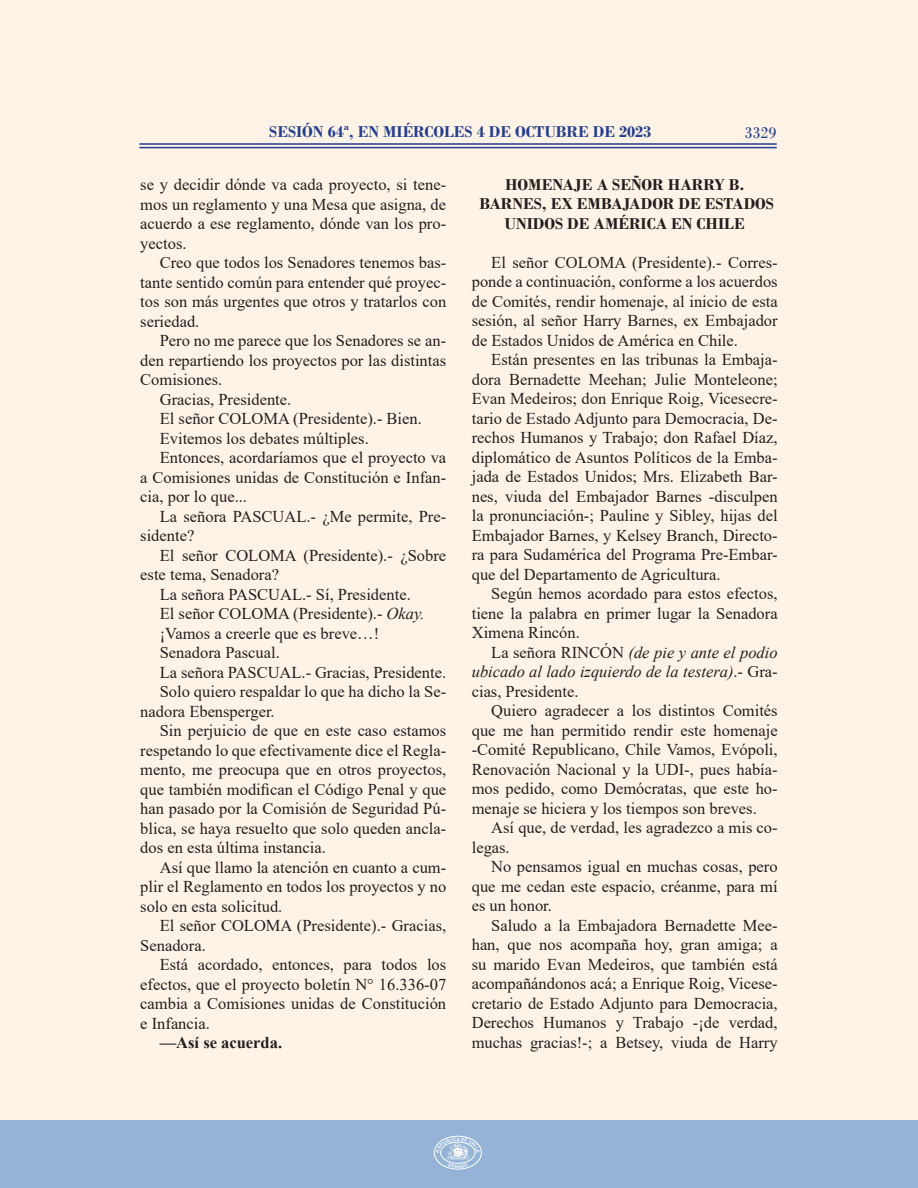
<style>
.page{position:relative;width:918px;height:1188px;background:#fff}
.page>*{position:absolute;margin:0;border:0;box-sizing:border-box;transform-origin:0 0}
.Párrafo_Texto_Sesión{font:16.5px/19.5px "Times New Roman";color:#231f20;text-align:justify}
.Párrafo_Texto_Sesión-2{font:italic 16.5px/19.5px "Times New Roman";color:#231f20;text-align:justify}
.TITULOS_ALTAS_SESION{font:700 16.5px/19.5px "Bodoni";color:#231f20;text-align:center}
.t1{font:700 16.5px "Bodoni";color:#253f8e}
.Párrafo_Texto_Sesión-3{font:700 16.5px "Times New Roman";color:#231f20}
.t2{font:16.5px "Bodoni";color:#253f8e}
.t3{font:700 4.5px "Arial";color:#fff}
.s1{font-style:italic}
.s2{font-style:normal}
</style>
<div class="page">
<div style="left:0;top:1120px;width:918px;height:68px;background:#95b3d7"></div>
<div style="left:434px;top:1136px;width:48px;height:33px;border:1px solid #fff;border-radius:50%"></div>
<hr style="left:139px;top:147px;width:638px;height:1px;background:#253f8e">
<hr style="left:139px;top:143px;width:638px;height:2px;background:#253f8e">
<svg style="left:436px;top:1137px;width:44px;height:31px"></svg>
<p class="t1" style="left:269px;top:122px;width:384px">SESIÓN 64ª, EN MIÉRCOLES 4 DE OCTUBRE DE 2023</p>
<p class="t2" style="left:744px;top:123px;width:34px">3329</p>
<p class="Párrafo_Texto_Sesión" style="left:140px;top:174px;width:307px">se y decidir dónde va cada proyecto, si tene&shy;mos un reglamento y una Mesa que asigna, de acuerdo a ese reglamento, dónde van los pro&shy;yectos.</p>
<p class="Párrafo_Texto_Sesión" style="left:140px;top:252px;width:307px;text-indent:20px">Creo que todos los Senadores tenemos bas&shy;tante sentido común para entender qué proyec&shy;tos son más urgentes que otros y tratarlos con seriedad.</p>
<p class="Párrafo_Texto_Sesión" style="left:140px;top:330px;width:307px;text-indent:20px">Pero no me parece que los Senadores se an&shy;den repartiendo los proyectos por las distintas Comisiones.</p>
<p class="Párrafo_Texto_Sesión" style="left:160px;top:389px;width:133px">Gracias, Presidente.</p>
<p class="Párrafo_Texto_Sesión" style="left:160px;top:408px;width:264px">El señor COLOMA (Presidente).- Bien.</p>
<p class="Párrafo_Texto_Sesión" style="left:160px;top:428px;width:211px">Evitemos los debates múltiples.</p>
<p class="Párrafo_Texto_Sesión" style="left:140px;top:447px;width:307px;text-indent:20px">Entonces, acordaríamos que el proyecto va a Comisiones unidas de Constitución e Infan&shy;cia, por lo que...</p>
<p class="Párrafo_Texto_Sesión" style="left:140px;top:506px;width:307px;text-indent:20px">La señora PASCUAL.- ¿Me permite, Pre&shy;sidente?</p>
<p class="Párrafo_Texto_Sesión" style="left:140px;top:545px;width:307px;text-indent:20px">El señor COLOMA (Presidente).- ¿Sobre este tema, Senadora?</p>
<p class="Párrafo_Texto_Sesión" style="left:160px;top:584px;width:252px">La señora PASCUAL.- Sí, Presidente.</p>
<p class="Párrafo_Texto_Sesión" style="left:160px;top:603px;width:266px">El señor COLOMA (Presidente).- <span class="s1">Okay.</span></p>
<p class="Párrafo_Texto_Sesión" style="left:160px;top:623px;width:221px">¡Vamos a creerle que es breve…!</p>
<p class="Párrafo_Texto_Sesión" style="left:160px;top:642px;width:122px">Senadora Pascual.</p>
<p class="Párrafo_Texto_Sesión" style="left:160px;top:662px;width:288px">La señora PASCUAL.- Gracias, Presidente.</p>
<p class="Párrafo_Texto_Sesión" style="left:140px;top:681px;width:307px;text-indent:20px">Solo quiero respaldar lo que ha dicho la Se&shy;nadora Ebensperger.</p>
<p class="Párrafo_Texto_Sesión" style="left:140px;top:720px;width:307px;text-indent:20px">Sin perjuicio de que en este caso estamos respetando lo que efectivamente dice el Regla&shy;mento, me preocupa que en otros proyectos, que también modifican el Código Penal y que han pasado por la Comisión de Seguridad Pú&shy;blica, se haya resuelto que solo queden ancla&shy;dos en esta última instancia.</p>
<p class="Párrafo_Texto_Sesión" style="left:140px;top:857px;width:307px;text-indent:20px">Así que llamo la atención en cuanto a cum&shy;plir el Reglamento en todos los proyectos y no solo en esta solicitud.</p>
<p class="Párrafo_Texto_Sesión" style="left:140px;top:915px;width:307px;text-indent:20px">El señor COLOMA (Presidente).- Gracias,<br>Senadora.</p>
<p class="Párrafo_Texto_Sesión" style="left:140px;top:954px;width:307px;text-indent:20px">Está acordado, entonces, para todos los efectos, que el proyecto boletín N° 16.336-07 cambia a Comisiones unidas de Constitución e Infancia.</p>
<p class="Párrafo_Texto_Sesión-3" style="left:160px;top:1031px;width:124px">—Así se acuerda.</p>
<p class="TITULOS_ALTAS_SESION" style="left:505px;top:174px;width:241px">HOMENAJE A SEÑOR HARRY B.</p>
<p class="TITULOS_ALTAS_SESION" style="left:479px;top:194px;width:296px">BARNES, EX EMBAJADOR DE ESTADOS<br>UNIDOS DE AMÉRICA EN CHILE</p>
<p class="Párrafo_Texto_Sesión" style="left:472px;top:252px;width:307px;text-indent:20px">El señor COLOMA (Presidente).- Corres&shy;ponde a continuación, conforme a los acuerdos de Comités, rendir homenaje, al inicio de esta sesión, al señor Harry Barnes, ex Embajador de Estados Unidos de América en Chile.</p>
<p class="Párrafo_Texto_Sesión" style="left:472px;top:349px;width:307px;text-indent:20px">Están presentes en las tribunas la Embaja&shy;dora Bernadette Meehan; Julie Monteleone; Evan Medeiros; don Enrique Roig, Vicesecre&shy;tario de Estado Adjunto para Democracia, De&shy;rechos Humanos y Trabajo; don Rafael Díaz, diplomático de Asuntos Políticos de la Emba&shy;jada de Estados Unidos; Mrs. Elizabeth Bar&shy;nes, viuda del Embajador Barnes -disculpen la pronunciación-; Pauline y Sibley, hijas del Embajador Barnes, y Kelsey Branch, Directo&shy;ra para Sudamérica del Programa Pre-Embar&shy;que del Departamento de Agricultura.</p>
<p class="Párrafo_Texto_Sesión" style="left:472px;top:583px;width:307px;text-indent:20px">Según hemos acordado para estos efectos, tiene la palabra en primer lugar la Senadora Ximena Rincón.</p>
<p class="Párrafo_Texto_Sesión-2" style="left:472px;top:642px;width:307px;text-indent:20px"><span class="s2">La señora RINCÓN</span> (de pie y ante el podio ubicado al lado izquierdo de la testera)<span class="s2">.- Gra&shy;cias, Presidente.</span></p>
<p class="Párrafo_Texto_Sesión" style="left:472px;top:700px;width:307px;text-indent:20px">Quiero agradecer a los distintos Comités que me han permitido rendir este homenaje -Comité Republicano, Chile Vamos, Evópoli, Renovación Nacional y la UDI-, pues había&shy;mos pedido, como Demócratas, que este ho&shy;menaje se hiciera y los tiempos son breves.</p>
<p class="Párrafo_Texto_Sesión" style="left:472px;top:817px;width:307px;text-indent:20px">Así que, de verdad, les agradezco a mis co&shy;legas.</p>
<p class="Párrafo_Texto_Sesión" style="left:472px;top:856px;width:307px;text-indent:20px">No pensamos igual en muchas cosas, pero que me cedan este espacio, créanme, para mí es un honor.</p>
<p class="Párrafo_Texto_Sesión" style="left:472px;top:915px;width:307px;text-indent:20px">Saludo a la Embajadora Bernadette Mee&shy;han, que nos acompaña hoy, gran amiga; a su marido Evan Medeiros, que también está acompañándonos acá; a Enrique Roig, Vicese&shy;cretario de Estado Adjunto para Democracia, Derechos Humanos y Trabajo -¡de verdad, muchas gracias!-; a Betsey, viuda de Harry</p>
<p class="t3" style="left:457px;top:1136px;width:5px">A</p>
</div>
